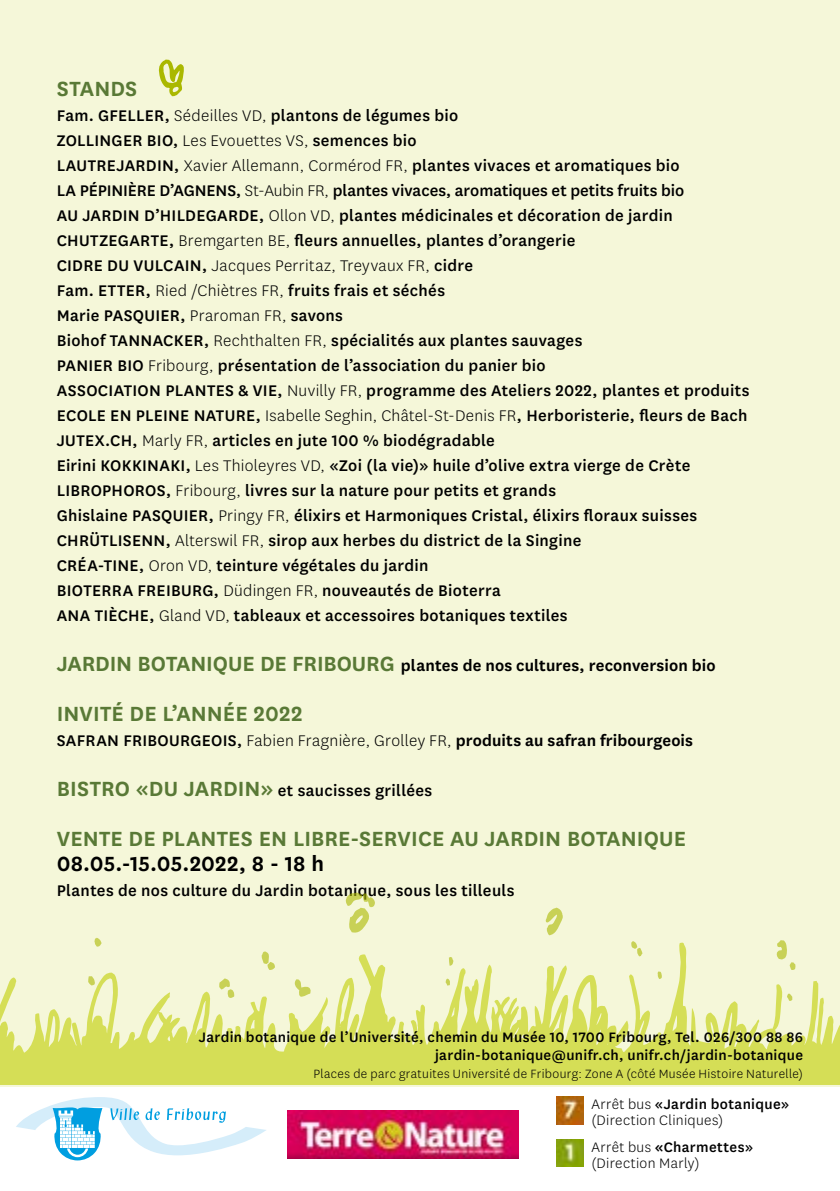
<style>
.page{position:relative;width:840px;height:1191px;background:#fff}
.page>*{position:absolute;margin:0;border:0;box-sizing:border-box;transform-origin:0 0}
.t1{font:600 24px "National Uni Fr";letter-spacing:.005em;color:#597936}
.t2{font:600 24px "National Uni Fr";letter-spacing:.005em;color:#000}
.t3{font:500 18px/25px "National Uni Fr";letter-spacing:.015em;color:#000}
.t4{font:600 18px "National Uni Fr";letter-spacing:.005em;color:#000}
.t5{font:500 16px/18px "National Uni Fr";letter-spacing:.02em;color:#000;text-align:right}
.t6{font:300 16px/16px "National Uni Fr";letter-spacing:.02em;color:#000}
.t7{font:300 14px "National Uni Fr";letter-spacing:.025em;color:#000}
.s1{font-weight:300}
.s2{font-size:24px;color:#597936}
.s3{font-weight:500}
.s4{font-weight:600;font-size:24px;color:#597936}
.s5{font-weight:600}
</style>
<div class="page">
<div style="left:0;top:0;width:839px;height:1086px;background:#f5f7d9"></div>
<img style="left:287px;top:1110px;width:231px;height:48px">
<svg style="left:16px;top:1097px;width:250px;height:63px"></svg>
<img style="left:556px;top:1139px;width:27px;height:27px">
<img style="left:556px;top:1096px;width:27px;height:28px">
<svg style="left:158px;top:60px;width:26px;height:36px"></svg>
<svg style="left:345px;top:892px;width:30px;height:41px"></svg>
<svg style="left:545px;top:907px;width:18px;height:28px"></svg>
<svg style="left:0;top:942px;width:839px;height:143px"></svg>
<svg style="left:94px;top:937px;width:7px;height:9px"></svg>
<svg style="left:630px;top:941px;width:12px;height:15px"></svg>
<svg style="left:448px;top:956px;width:5px;height:9px"></svg>
<svg style="left:261px;top:951px;width:14px;height:19px"></svg>
<svg style="left:657px;top:971px;width:4px;height:8px"></svg>
<svg style="left:292px;top:979px;width:19px;height:23px"></svg>
<svg style="left:445px;top:978px;width:5px;height:7px"></svg>
<svg style="left:219px;top:978px;width:15px;height:20px"></svg>
<h1 class="t1" style="left:57px;top:72px;width:82px">STANDS</h1>
<p class="t3" style="left:57px;top:102px;width:693px">Fam. GFELLER, <span class="s1">Sédeilles VD,</span> plantons de légumes bio<br>ZOLLINGER BIO, <span class="s1">Les Evouettes VS,</span> semences bio<br>LAUTREJARDIN, <span class="s1">Xavier Allemann, Cormérod FR,</span> plantes vivaces et aromatiques bio<br>LA PÉPINIÈRE D’AGNENS, <span class="s1">St-Aubin FR,</span> plantes vivaces, aromatiques et petits fruits bio<br>AU JARDIN D’HILDEGARDE, <span class="s1">Ollon VD,</span> plantes médicinales et décoration de jardin CHUTZEGARTE, <span class="s1">Bremgarten BE,</span> fleurs annuelles, plantes d’orangerie<br>CIDRE DU VULCAIN, <span class="s1">Jacques Perritaz, Treyvaux FR,</span> cidre<br>Fam. ETTER, <span class="s1">Ried /Chiètres FR,</span> fruits frais et séchés<br>Marie PASQUIER, <span class="s1">Praroman FR,</span> savons<br>Biohof TANNACKER, <span class="s1">Rechthalten FR,</span> spécialités aux plantes sauvages<br>PANIER BIO <span class="s1">Fribourg,</span> présentation de l’association du panier bio<br>ASSOCIATION PLANTES &amp; VIE, <span class="s1">Nuvilly FR,</span> programme des Ateliers 2022, plantes et produits ECOLE EN PLEINE NATURE, <span class="s1">Isabelle Seghin, Châtel-St-Denis FR</span>, Herboristerie, fleurs de Bach JUTEX.CH, <span class="s1">Marly FR,</span> articles en jute 100 % biodégradable<br>Eirini KOKKINAKI, <span class="s1">Les Thioleyres VD,</span> «Zoi (la vie)» huile d’olive extra vierge de Crète LIBROPHOROS, <span class="s1">Fribourg,</span> livres sur la nature pour petits et grands<br>Ghislaine PASQUIER, <span class="s1">Pringy FR,</span> élixirs et Harmoniques Cristal, élixirs floraux suisses CHRÜTLISENN, <span class="s1">Alterswil FR,</span> sirop aux herbes du district de la Singine<br>CRÉA-TINE, <span class="s1">Oron VD,</span> teinture végétales du jardin<br>BIOTERRA FREIBURG, <span class="s1">Düdingen FR,</span> nouveautés de Bioterra<br>ANA TIÈCHE, <span class="s1">Gland VD,</span> tableaux et accessoires botaniques textiles</p>
<p class="t4" style="left:57px;top:653px;width:660px"><span class="s2">JARDIN BOTANIQUE DE FRIBOURG</span> plantes de nos cultures, reconversion bio</p>
<h1 class="t1" style="left:57px;top:697px;width:247px">INVITÉ DE L’ANNÉE 2022</h1>
<p class="t4" style="left:57px;top:728px;width:637px"><span class="s3">SAFRAN FRIBOURGEOIS,</span> <span class="s1">Fabien Fragnière, Grolley FR,</span> produits au safran fribourgeois</p>
<p class="t3" style="left:57px;top:777px;width:377px"><span class="s4">BISTRO «DU JARDIN»</span> et saucisses grillées</p>
<h1 class="t1" style="left:57px;top:822px;width:630px">VENTE DE PLANTES EN LIBRE-SERVICE AU JARDIN BOTANIQUE</h1>
<h1 class="t2" style="left:57px;top:847px;width:268px">08.05.-15.05.2022, 8 - 18 h</h1>
<p class="t3" style="left:57px;top:877px;width:459px">Plantes de nos culture du Jardin botanique, sous les tilleuls</p>
<p class="t5" style="left:199px;top:1027px;width:605px">Jardin botanique de l’Université, chemin du Musée 10, 1700 Fribourg, Tel. 026/300 88 86 jardin-botanique@unifr.ch, unifr.ch/jardin-botanique</p>
<p class="t7" style="left:313px;top:1065px;width:490px">Places de parc gratuites Université de Fribourg: Zone A (côté Musée Histoire Naturelle)</p>
<p class="t6" style="left:591px;top:1095px;width:199px">Arrêt bus <span class="s3">«Jardin botanique» </span>(Direction Cliniques)</p>
<p class="t6" style="left:591px;top:1138px;width:163px">Arrêt bus <span class="s5">«</span><span class="s3">Charmettes» </span>(Direction Marly)</p>
</div>
